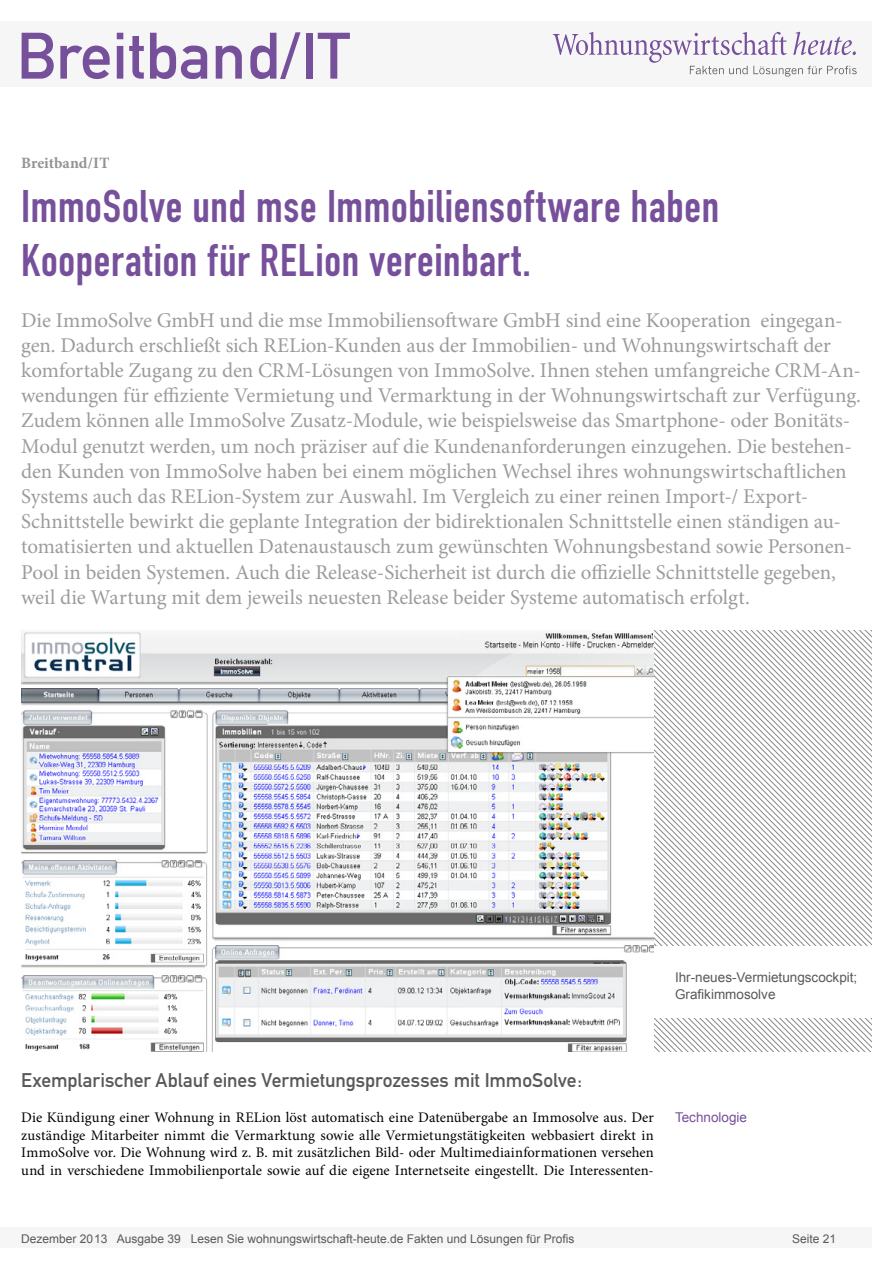
<style>
.page{position:relative;width:893px;height:1263px;background:#fff}
.page>*{position:absolute;margin:0;border:0;box-sizing:border-box;transform-origin:0 0}
.t1{font:64.5px "DIN Mittelschrift";color:#77509c}
.Überschrift_Groß{font:45px/54px "DIN Engschrift";letter-spacing:.015em;color:#77509c}
.Anlesetext{font:21px/25.2px "Minion Pro";letter-spacing:-.005em;color:#9c9c9c}
.Überschrift_Grau{font:19.5px "DIN Mittelschrift";letter-spacing:-.005em;color:#595959}
.Kategorie{font:700 15.75px "Minion Pro";letter-spacing:-.005em;color:#939393}
.Fließtext_erste_Zeil{font:14.7px/17.5px "Minion Pro";letter-spacing:.005em;color:#000;text-align:justify}
.Bildunterschrift{font:13.5px/17.5px "Arial";color:#595959}
.Info{font:13.5px "Arial";color:#77509c}
.t2{font:12px "Arial";color:#595959}
</style>
<div class="page">
<div style="left:0;top:1227px;width:872px;height:20px;background:#f6f6f6"></div>
<div style="left:0;top:21px;width:872px;height:66px;background:#f6f6f6"></div>
<svg style="left:553px;top:32px;width:304px;height:45px"></svg>
<svg style="left:654px;top:631px;width:218px;height:94px"></svg>
<svg style="left:654px;top:725px;width:218px;height:327px"></svg>
<div style="left:654px;top:946px;width:237px;height:71px;background:#fff"></div>
<img style="left:21px;top:631px;width:633px;height:421px">
<h1 class="t1" style="left:17px;top:18px;width:335px">Breitband/IT</h1>
<p class="Kategorie" style="left:21px;top:152px;width:90px">Breitband/IT</p>
<p class="Überschrift_Groß" style="left:21px;top:180px;width:699px">ImmoSolve und mse Immobiliensoftware haben<br>Kooperation für RELion vereinbart.</p>
<p class="Anlesetext" style="left:21px;top:307px;width:841px">Die ImmoSolve GmbH und die mse Immobiliensoftware GmbH sind eine Kooperation eingegan&shy;gen. Dadurch erschließt sich RELion-Kunden aus der Immobilien- und Wohnungswirtschaft der komfortable Zugang zu den CRM-Lösungen von ImmoSolve. Ihnen stehen umfangreiche CRM-An&shy;wendungen für effiziente Vermietung und Vermarktung in der Wohnungswirtschaft zur Verfügung.<br>Zudem können alle ImmoSolve Zusatz-Module, wie beispielsweise das Smartphone- oder Bonitäts-Modul genutzt werden, um noch präziser auf die Kundenanforderungen einzugehen. Die bestehen&shy;den Kunden von ImmoSolve haben bei einem möglichen Wechsel ihres wohnungswirtschaftlichen Systems auch das RELion-System zur Auswahl. Im Vergleich zu einer reinen Import-/ Export-Schnittstelle bewirkt die geplante Integration der bidirektionalen Schnittstelle einen ständigen au&shy;tomatisierten und aktuellen Datenaustausch zum gewünschten Wohnungsbestand sowie Personen-Pool in beiden Systemen. Auch die Release-Sicherheit ist durch die offizielle Schnittstelle gegeben, weil die Wartung mit dem jeweils neuesten Release beider Systeme automatisch erfolgt.</p>
<p class="Bildunterschrift" style="left:675px;top:968px;width:184px">Ihr-neues-Vermietungscockpit;<br>Grafikimmosolve</p>
<p class="Überschrift_Grau" style="left:21px;top:1069px;width:562px">Exemplarischer Ablauf eines Vermietungsprozesses mit ImmoSolve:</p>
<p class="Fließtext_erste_Zeil" style="left:21px;top:1109px;width:634px">Die Kündigung einer Wohnung in RELion löst automatisch eine Datenübergabe an Immosolve aus. Der zuständige Mitarbeiter nimmt die Vermarktung sowie alle Vermietungstätigkeiten webbasiert direkt in ImmoSolve vor. Die Wohnung wird z. B. mit zusätzlichen Bild- oder Multimediainformationen versehen und in verschiedene Immobilienportale sowie auf die eigene Internetseite eingestellt. Die Interessenten-</p>
<p class="Info" style="left:675px;top:1108px;width:74px">Technologie</p>
<p class="t2" style="left:21px;top:1230px;width:555px">Dezember 2013 Ausgabe 39 Lesen Sie wohnungswirtschaft-heute.de Fakten und Lösungen für Profis</p>
<p class="t2" style="left:792px;top:1231px;width:46px">Seite 21</p>
</div>
